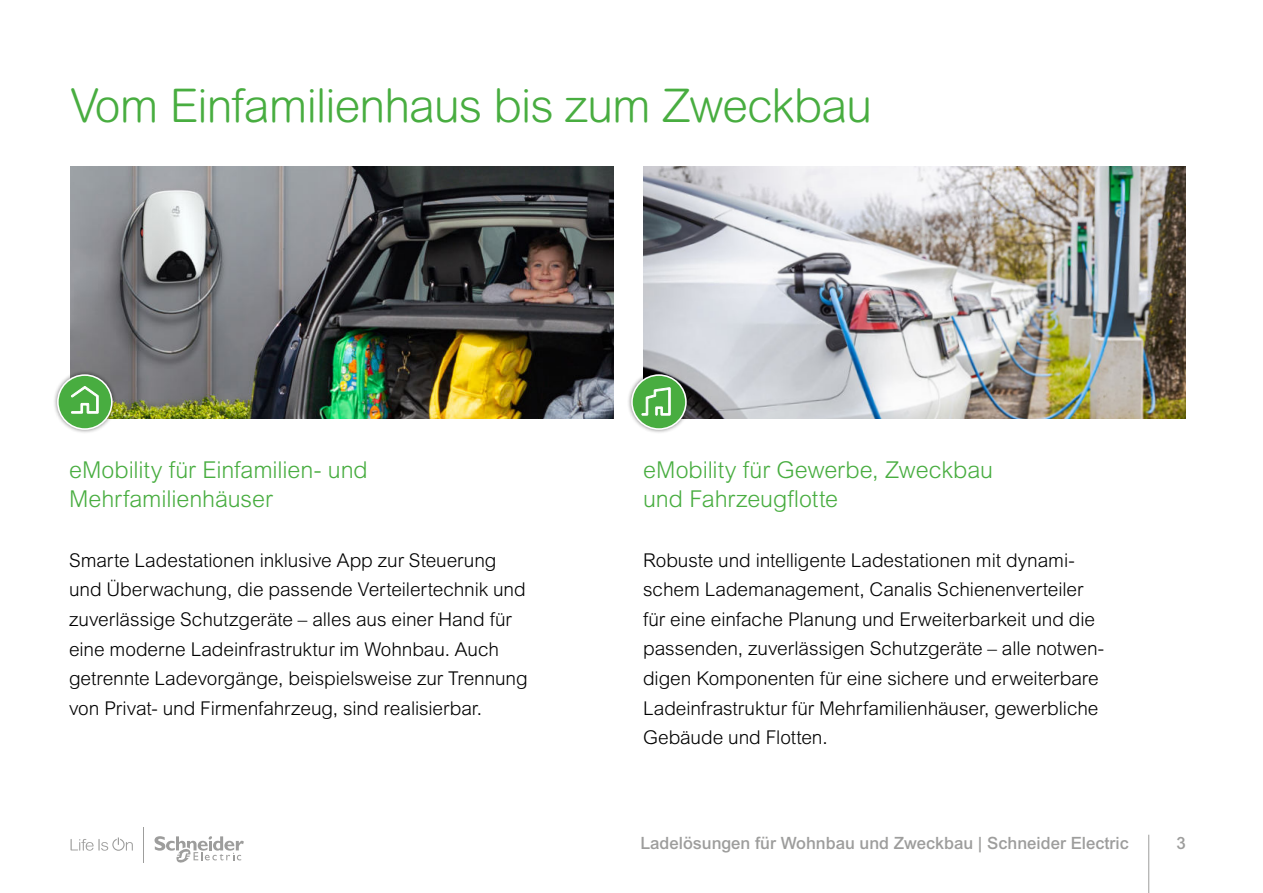
<style>
.page{position:relative;width:1263px;height:893px;background:#fff}
.page>*{position:absolute;margin:0;border:0;box-sizing:border-box;transform-origin:0 0}
.t1{font:300 46.5px "Arial Rounded MT Std";letter-spacing:-.02em;color:#48ad40}
.t2{font:300 23.25px/29.5px "Arial MT Std";letter-spacing:-.005em;color:#48ad40}
.t3{font:300 19.05px/29.5px "Arial MT Std";letter-spacing:-.005em;color:#000}
.t4{font:500 16.95px "Arial MT Std";color:#9d9d9c}
</style>
<div class="page">
<svg style="left:71px;top:837px;width:62px;height:14px"></svg>
<svg style="left:155px;top:836px;width:89px;height:27px"></svg>
<hr style="left:143px;top:827px;width:1px;height:36px;background:#9d9d9c">
<hr style="left:1148px;top:835px;width:1px;height:58px;background:#9d9d9c">
<img style="left:71px;top:167px;width:542px;height:252px">
<img style="left:643px;top:167px;width:543px;height:252px">
<svg style="left:54px;top:370px;width:63px;height:63px"></svg>
<div style="left:58px;top:375px;width:54px;height:54px;background:#48ad40;border-radius:50%"></div>
<div style="left:57px;top:374px;width:56px;height:56px;border:2px solid #fff;border-radius:50%"></div>
<svg style="left:71px;top:386px;width:28px;height:28px"></svg>
<svg style="left:628px;top:370px;width:63px;height:63px"></svg>
<div style="left:632px;top:375px;width:54px;height:54px;background:#48ad40;border-radius:50%"></div>
<div style="left:631px;top:374px;width:56px;height:56px;border:2px solid #fff;border-radius:50%"></div>
<svg style="left:641px;top:387px;width:30px;height:29px"></svg>
<h1 class="t1" style="left:71px;top:82px;width:803px">Vom Einfamilienhaus bis zum Zweckbau</h1>
<p class="t2" style="left:69px;top:455px;width:300px">eMobility für Einfamilien- und<br>Mehrfamilienhäuser</p>
<p class="t3" style="left:69px;top:546px;width:460px">Smarte Ladestationen inklusive App zur Steuerung und Überwachung, die passende Verteilertechnik und zuverlässige Schutzgeräte – alles aus einer Hand für eine moderne Ladeinfrastruktur im Wohnbau. Auch getrennte Ladevorgänge, beispielsweise zur Trennung von Privat- und Firmenfahrzeug, sind realisierbar.</p>
<p class="t2" style="left:643px;top:455px;width:351px">eMobility für Gewerbe, Zweckbau und Fahrzeugflotte</p>
<p class="t3" style="left:643px;top:546px;width:462px">Robuste und intelligente Ladestationen mit dynami&shy;schem Lademanagement, Canalis Schienenverteiler für eine einfache Planung und Erweiterbarkeit und die passenden, zuverlässigen Schutzgeräte – alle notwen&shy;digen Komponenten für eine sichere und erweiterbare Ladeinfrastruktur für Mehrfamilienhäuser, gewerbliche Gebäude und Flotten.</p>
<p class="t4" style="left:640px;top:837px;width:490px">Ladelösungen für Wohnbau und Zweckbau | Schneider Electric</p>
<p class="t4" style="left:1176px;top:837px;width:11px">3</p>
</div>
